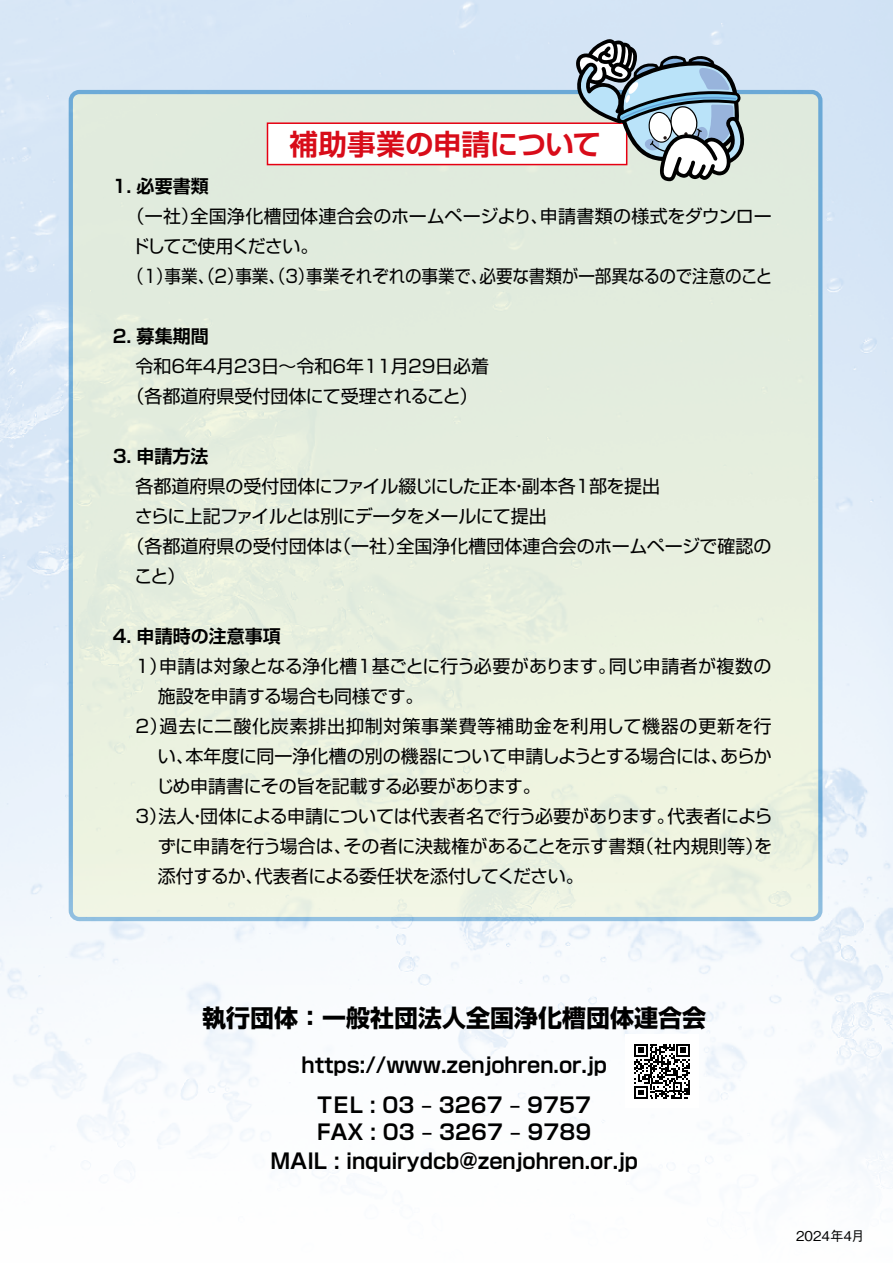
<style>
.page{position:relative;width:893px;height:1263px;background:#fff}
.page>*{position:absolute;margin:0;border:0;box-sizing:border-box;transform-origin:0 0}
.t1{font:700 28.5px "Shin Go Pro De";letter-spacing:-.005em;color:#d80c19}
.t2{font:700 24px "Shin Go Pro";color:#000}
.t3{font:700 21px/40.5px "Shin Go Pro De";color:#000;text-align:center}
.t4{font:18px/30px "Shin Go Pro";letter-spacing:-.005em;color:#000}
.t5{font:18px "Shin Go Pro";letter-spacing:.045em;color:#000}
.t6{font:700 18px "Shin Go Pro De";color:#000}
.t7{font:18px "Shin Go Pro";letter-spacing:-.035em;color:#000}
.t8{font:18px "Shin Go Pro";letter-spacing:-.04em;color:#000}
.t9{font:18px "Shin Go Pro";letter-spacing:-.025em;color:#000}
.t10{font:500 13.5px "Gothic BBB Pro";color:#000}
</style>
<div class="page">
<img style="left:0;top:0;width:893px;height:838px">
<div style="left:71px;top:92px;width:749px;height:827px;background:#e4edde;border-radius:9px"></div>
<svg style="left:0;top:838px;width:893px;height:351px"></svg>
<div style="left:267px;top:123px;width:360px;height:42px;background:#fff"></div>
<div style="left:267px;top:122px;width:360px;height:43px;border:2px solid #e60012"></div>
<svg style="left:568px;top:34px;width:180px;height:148px"></svg>
<div style="left:625px;top:1034px;width:74px;height:74px;background:#fff"></div>
<svg style="left:634px;top:1044px;width:56px;height:55px"></svg>
<h1 class="t1" style="left:290px;top:121px;width:313px">補助事業の申請について</h1>
<p class="t6" style="left:113px;top:171px;width:97px">1．必要書類</p>
<p class="t4" style="left:126px;top:199px;width:647px">（一社）全国浄化槽団体連合会のホームページより、申請書類の様式をダウンロードしてご使用ください。<br>（1）事業、（2）事業、（3）事業それぞれの事業で、必要な書類が一部異なるので注意のこと</p>
<p class="t6" style="left:113px;top:321px;width:97px">2．募集期間</p>
<p class="t4" style="left:126px;top:349px;width:364px;text-indent:9px">令和6年４月23日～令和6年１１月29日必着（各都道府県受付団体にて受理されること）</p>
<p class="t6" style="left:111px;top:441px;width:99px">３．申請方法</p>
<p class="t4" style="left:135px;top:469px;width:526px">各都道府県の受付団体にファイル綴じにした正本・副本各１部を提出</p>
<p class="t8" style="left:135px;top:501px;width:413px">さらに上記ファイルとは別にデータをメールにて提出</p>
<p class="t4" style="left:126px;top:529px;width:647px">（各都道府県の受付団体は（一社）全国浄化槽団体連合会のホームページで確認の</p>
<p class="t4" style="left:135px;top:559px;width:52px">こと）</p>
<p class="t6" style="left:113px;top:621px;width:169px">4．申請時の注意事項</p>
<p class="t4" style="left:135px;top:649px;width:638px">1）申請は対象となる浄化槽１基ごとに行う必要があります。同じ申請者が複数の</p>
<p class="t4" style="left:158px;top:679px;width:267px">施設を申請する場合も同様です。</p>
<p class="t5" style="left:135px;top:711px;width:638px">2）過去に二酸化炭素排出抑制対策事業費等補助金を利用して機器の更新を行</p>
<p class="t4" style="left:158px;top:739px;width:615px">い、本年度に同一浄化槽の別の機器について申請しようとする場合には、あらか</p>
<p class="t9" style="left:156px;top:771px;width:386px">じめ申請書にその旨を記載する必要があります。</p>
<p class="t4" style="left:135px;top:799px;width:638px">3）法人・団体による申請については代表者名で行う必要があります。代表者によら</p>
<p class="t4" style="left:158px;top:829px;width:616px">ずに申請を行う場合は、その者に決裁権があることを示す書類（社内規則等）を</p>
<p class="t7" style="left:158px;top:861px;width:427px">添付するか、代表者による委任状を添付してください。</p>
<h2 class="t2" style="left:202px;top:999px;width:505px">執行団体：一般社団法人全国浄化槽団体連合会</h2>
<p class="t3" style="left:302px;top:1042px;width:307px">https://www.zenjohren.or.jp<br>TEL : 03 ‒ 3267 ‒ 9757</p>
<p class="t3" style="left:270px;top:1115px;width:369px;line-height:28.5px">FAX : 03 ‒ 3267 ‒ 9789<br>MAIL : inquirydcb@zenjohren.or.jp</p>
<p class="t10" style="left:796px;top:1225px;width:82px">2024年4月　</p>
</div>
